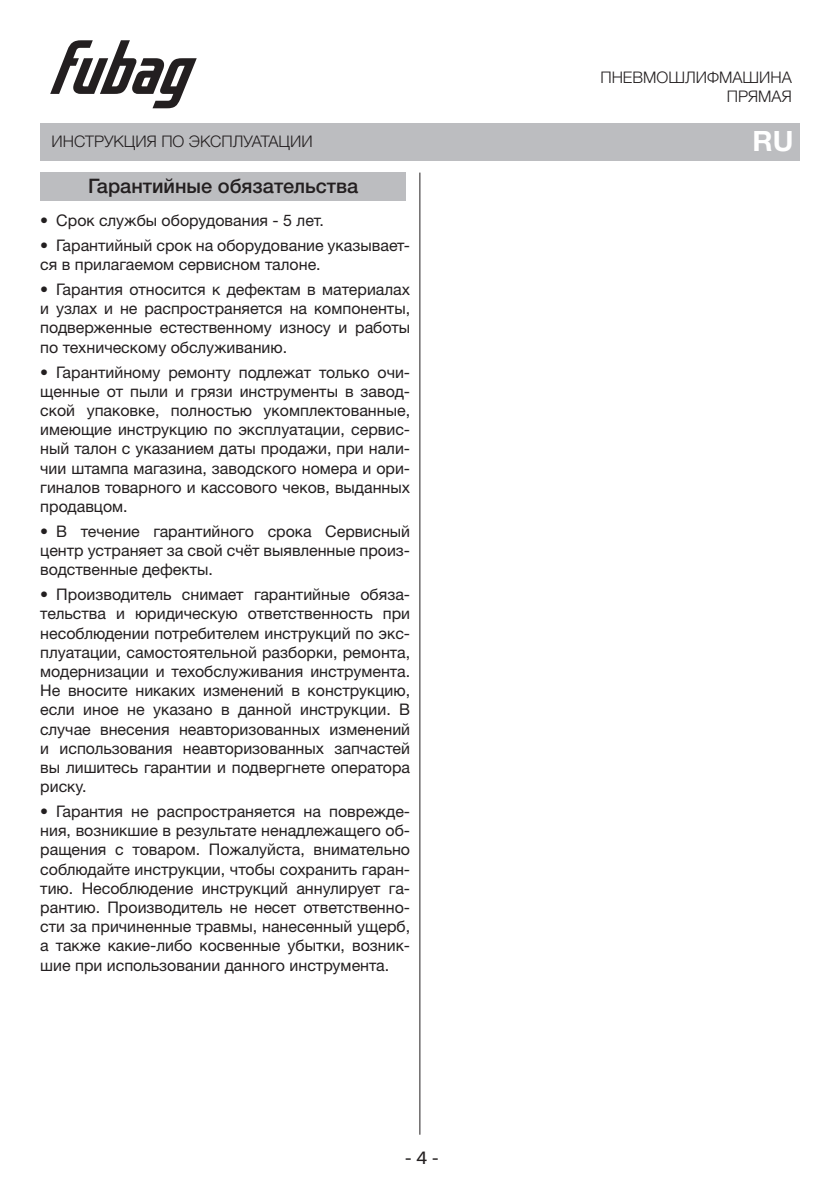
<style>
.page{position:relative;width:840px;height:1192px;background:#fff}
.page>*{position:absolute;margin:0;border:0;box-sizing:border-box;transform-origin:0 0}
.t1{font:700 28px "Helvetica Neue LTW1 G";color:#fff}
.t2{font:500 20px "Helvetica Neue LTW1 G";color:#231f20}
.t3{font:18px "Supria Sans";color:#231f20}
.t4{font:16px/19.2px "Helvetica Neue LTW1 G";color:#231f20;text-align:justify}
.t5{font:300 16px/19.2px "Helvetica Neue LTW1 G";color:#231f20;text-align:right}
</style>
<div class="page">
<hr style="left:419px;top:173px;width:1px;height:961px;background:#231f20">
<svg style="left:50px;top:40px;width:147px;height:68px"></svg>
<div style="left:40px;top:123px;width:760px;height:38px;background:#bcbdc0"></div>
<div style="left:40px;top:173px;width:366px;height:28px;background:#bcbdc0"></div>
<p class="t5" style="left:600px;top:68px;width:193px">ПНЕВМОШЛИФМАШИНА<br>ПРЯМАЯ</p>
<p class="t5" style="left:52px;top:132px;width:262px">ИНСТРУКЦИЯ ПО ЭКСПЛУАТАЦИИ</p>
<h1 class="t1" style="left:752px;top:123px;width:42px">RU</h1>
<p class="t2" style="left:88px;top:173px;width:272px">Гарантийные обязательства</p>
<p class="t4" style="left:40px;top:211px;width:285px">• Срок службы оборудования - 5 лет.</p>
<p class="t4" style="left:40px;top:235px;width:371px">• Гарантийный срок на оборудование указывает&shy;ся в прилагаемом сервисном талоне.</p>
<p class="t4" style="left:40px;top:280px;width:371px">• Гарантия относится к дефектам в материалах и узлах и не распространяется на компоненты, подверженные естественному износу и работы по техническому обслуживанию.</p>
<p class="t4" style="left:40px;top:362px;width:371px">• Гарантийному ремонту подлежат только очи&shy;щенные от пыли и грязи инструменты в завод&shy;ской упаковке, полностью укомплектованные, имеющие инструкцию по эксплуатации, сервис&shy;ный талон с указанием даты продажи, при нали&shy;чии штампа магазина, заводского номера и ори&shy;гиналов товарного и кассового чеков, выданных продавцом.</p>
<p class="t4" style="left:40px;top:521px;width:371px">• В течение гарантийного срока Сервисный центр устраняет за свой счёт выявленные произ&shy;водственные дефекты.</p>
<p class="t4" style="left:40px;top:585px;width:371px">• Производитель снимает гарантийные обяза&shy;тельства и юридическую ответственность при несоблюдении потребителем инструкций по экс&shy;плуатации, самостоятельной разборки, ремонта, модернизации и техобслуживания инструмента.<br>Не вносите никаких изменений в конструкцию, если иное не указано в данной инструкции. В случае внесения неавторизованных изменений и использования неавторизованных запчастей вы лишитесь гарантии и подвергнете оператора риску.</p>
<p class="t4" style="left:40px;top:801px;width:371px">• Гарантия не распространяется на поврежде&shy;ния, возникшие в результате ненадлежащего об&shy;ращения с товаром. Пожалуйста, внимательно соблюдайте инструкции, чтобы сохранить гаран&shy;тию. Несоблюдение инструкций аннулирует га&shy;рантию. Производитель не несет ответственно&shy;сти за причиненные травмы, нанесенный ущерб, а также какие-либо косвенные убытки, возник&shy;шие при использовании данного инструмента.</p>
<p class="t3" style="left:405px;top:1147px;width:36px">- 4 -</p>
</div>
